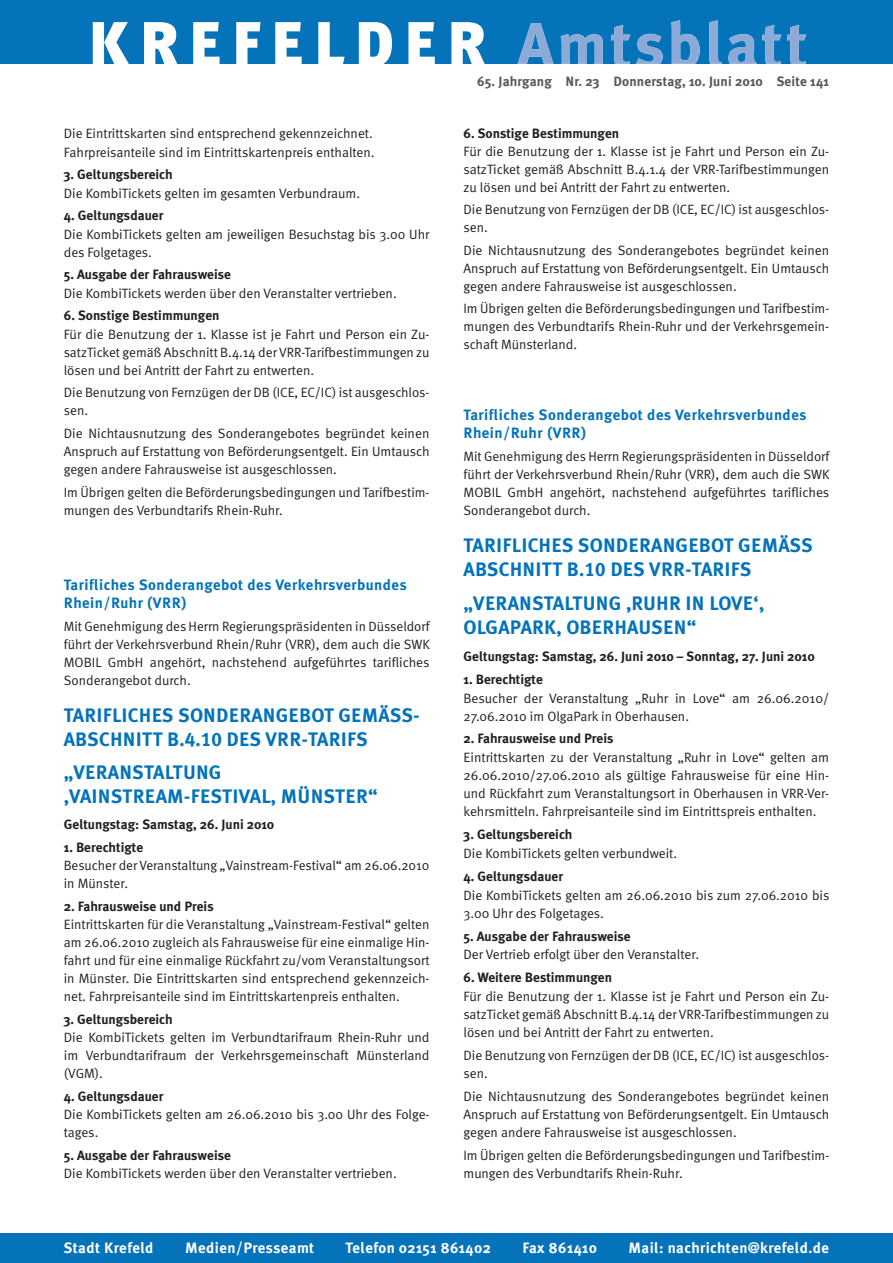
<style>
.page{position:relative;width:893px;height:1263px;background:#fff}
.page>*{position:absolute;margin:0;border:0;box-sizing:border-box;transform-origin:0 0}
.t1{font:700 19.5px/24px "Meta Plus";letter-spacing:.01em;color:#0473b9}
.t2{font:700 15px/18px "Meta Plus";letter-spacing:.03em;color:#0473b9}
.t3{font:700 15px "Meta Plus";letter-spacing:.025em;color:#fff}
.t4{font:700 15px "Meta Plus";letter-spacing:.1em;color:#fff}
.t5{font:13.5px/18px "Meta Normal";color:#231f20;text-align:justify}
.t6{font:700 13.5px "Meta Plus";color:#231f20}
.t7{font:700 13.5px "Meta Plus";letter-spacing:.01em;color:#57585a}
.s1{font-family:"Meta Plus Bold Caps";font-weight:400}
</style>
<div class="page">
<div style="left:0;top:0;width:893px;height:64px;background:#0473b9"></div>
<svg style="left:93px;top:22px;width:392px;height:42px"></svg>
<svg style="left:517px;top:20px;width:289px;height:44px"></svg>
<div style="left:0;top:1233px;width:893px;height:30px;background:#0473b9"></div>
<p class="t5" style="left:64px;top:125px;width:312px">Die Eintrittskarten sind entsprechend gekennzeichnet.<br>Fahrpreisanteile sind im Eintrittskartenpreis enthalten.</p>
<p class="t6" style="left:64px;top:169px;width:110px">3. Geltungsbereich</p>
<p class="t5" style="left:64px;top:185px;width:298px">Die KombiTickets gelten im gesamten Verbundraum.</p>
<p class="t6" style="left:64px;top:210px;width:101px">4. Geltungsdauer</p>
<p class="t5" style="left:64px;top:226px;width:367px">Die KombiTickets gelten am jeweiligen Besuchstag bis 3.00 Uhr des Folgetages.</p>
<p class="t6" style="left:64px;top:269px;width:169px">5. Ausgabe der Fahrausweise</p>
<p class="t5" style="left:64px;top:285px;width:334px">Die KombiTickets werden über den Veranstalter vertrieben.</p>
<p class="t6" style="left:64px;top:310px;width:157px">6. Sonstige Bestimmungen</p>
<p class="t5" style="left:64px;top:326px;width:367px">Für die Benutzung der 1. Klasse ist je Fahrt und Person ein Zu&shy;satzTicket gemäß Abschnitt B.4.14 der VRR-Tarifbestimmungen zu lösen und bei Antritt der Fahrt zu entwerten.</p>
<p class="t5" style="left:64px;top:385px;width:367px">Die Benutzung von Fernzügen der DB (ICE, EC/IC) ist ausgeschlos&shy;sen.</p>
<p class="t5" style="left:64px;top:425px;width:367px">Die Nichtausnutzung des Sonderangebotes begründet keinen Anspruch auf Erstattung von Beförderungsentgelt. Ein Umtausch gegen andere Fahrausweise ist ausgeschlossen.</p>
<p class="t5" style="left:64px;top:484px;width:367px">Im Übrigen gelten die Beförderungsbedingungen und Tarifbestim&shy;mungen des Verbundtarifs Rhein-Ruhr.</p>
<p class="t2" style="left:64px;top:577px;width:344px">Tarifliches Sonderangebot des Verkehrsverbundes<br>Rhein/Ruhr (VRR)</p>
<p class="t5" style="left:64px;top:618px;width:367px">Mit Genehmigung des Herrn Regierungspräsidenten in Düsseldorf führt der Verkehrsverbund Rhein/Ruhr (VRR), dem auch die SWK MOBIL GmbH angehört, nachstehend aufgeführtes tarifliches Sonderangebot durch.</p>
<h1 class="t1" style="left:64px;top:704px;width:358px">TARIFLICHES SONDERANGEBOT GEMÄSS-<br>ABSCHNITT B.<span class="s1">4.10</span> DES VRR-TARIFS</h1>
<h1 class="t1" style="left:64px;top:761px;width:315px">„VERANSTALTUNG ‚VAINSTREAM-FESTIVAL, MÜNSTER“</h1>
<p class="t6" style="left:64px;top:819px;width:212px">Geltungstag: Samstag, 26. Juni 2010</p>
<p class="t6" style="left:64px;top:842px;width:81px">1. Berechtigte</p>
<p class="t5" style="left:64px;top:858px;width:367px">Besucher der Veranstaltung „Vainstream-Festival“ am 26.06.2010 in Münster.</p>
<p class="t6" style="left:64px;top:901px;width:151px">2. Fahrausweise und Preis</p>
<p class="t5" style="left:64px;top:916px;width:367px">Eintrittskarten für die Veranstaltung „Vainstream-Festival“ gelten am 26.06.2010 zugleich als Fahrausweise für eine einmalige Hin&shy;fahrt und für eine einmalige Rückfahrt zu/vom Veranstaltungsort in Münster. Die Eintrittskarten sind entsprechend gekennzeich&shy;net. Fahrpreisanteile sind im Eintrittskartenpreis enthalten.</p>
<p class="t6" style="left:64px;top:1013px;width:110px">3. Geltungsbereich</p>
<p class="t5" style="left:64px;top:1029px;width:367px">Die KombiTickets gelten im Verbundtarifraum Rhein-Ruhr und im Verbundtarifraum der Verkehrsgemeinschaft Münsterland (VGM).</p>
<p class="t6" style="left:64px;top:1090px;width:101px">4. Geltungsdauer</p>
<p class="t5" style="left:64px;top:1106px;width:367px">Die KombiTickets gelten am 26.06.2010 bis 3.00 Uhr des Folge&shy;tages.</p>
<p class="t6" style="left:64px;top:1149px;width:169px">5. Ausgabe der Fahrausweise</p>
<p class="t5" style="left:64px;top:1165px;width:334px">Die KombiTickets werden über den Veranstalter vertrieben.</p>
<p class="t7" style="left:477px;top:76px;width:354px">65. Jahrgang Nr. 23 Donnerstag, 10. Juni 2010 Seite 141</p>
<p class="t6" style="left:463px;top:128px;width:157px">6. Sonstige Bestimmungen</p>
<p class="t5" style="left:463px;top:143px;width:367px">Für die Benutzung der 1. Klasse ist je Fahrt und Person ein Zu&shy;satzTicket gemäß Abschnitt B.4.1.4 der VRR-Tarifbestimmungen zu lösen und bei Antritt der Fahrt zu entwerten.</p>
<p class="t5" style="left:463px;top:202px;width:367px">Die Benutzung von Fernzügen der DB (ICE, EC/IC) ist ausgeschlos&shy;sen.</p>
<p class="t5" style="left:463px;top:242px;width:367px">Die Nichtausnutzung des Sonderangebotes begründet keinen Anspruch auf Erstattung von Beförderungsentgelt. Ein Umtausch gegen andere Fahrausweise ist ausgeschlossen.</p>
<p class="t5" style="left:463px;top:300px;width:367px">Im Übrigen gelten die Beförderungsbedingungen und Tarifbestim&shy;mungen des Verbundtarifs Rhein-Ruhr und der Verkehrsgemein&shy;schaft Münsterland.</p>
<p class="t2" style="left:463px;top:406px;width:344px">Tarifliches Sonderangebot des Verkehrsverbundes<br>Rhein/Ruhr (VRR)</p>
<p class="t5" style="left:463px;top:448px;width:367px">Mit Genehmigung des Herrn Regierungspräsidenten in Düsseldorf führt der Verkehrsverbund Rhein/Ruhr (VRR), dem auch die SWK MOBIL GmbH angehört, nachstehend aufgeführtes tarifliches Sonderangebot durch.</p>
<h1 class="t1" style="left:463px;top:535px;width:351px">TARIFLICHES SONDERANGEBOT GEMÄSS<br>ABSCHNITT B.<span class="s1">10</span> DES VRR-TARIFS</h1>
<h1 class="t1" style="left:463px;top:592px;width:302px">„VERANSTALTUNG ‚RUHR IN LOVE‘,<br>OLGAPARK, OBERHAUSEN“</h1>
<p class="t6" style="left:463px;top:650px;width:353px">Geltungstag: Samstag, 26. Juni 2010 – Sonntag, 27. Juni 2010</p>
<p class="t6" style="left:463px;top:673px;width:81px">1. Berechtigte</p>
<p class="t5" style="left:463px;top:690px;width:367px">Besucher der Veranstaltung „Ruhr in Love“ am 26.06.2010/<br>27.06.2010 im OlgaPark in Oberhausen.</p>
<p class="t6" style="left:463px;top:733px;width:151px">2. Fahrausweise und Preis</p>
<p class="t5" style="left:463px;top:749px;width:367px">Eintrittskarten zu der Veranstaltung „Ruhr in Love“ gelten am 26.06.2010/27.06.2010 als gültige Fahrausweise für eine Hin&shy;und Rückfahrt zum Veranstaltungsort in Oberhausen in VRR-Ver&shy;kehrsmitteln. Fahrpreisanteile sind im Eintrittspreis enthalten.</p>
<p class="t6" style="left:463px;top:829px;width:110px">3. Geltungsbereich</p>
<p class="t5" style="left:463px;top:845px;width:215px">Die KombiTickets gelten verbundweit.</p>
<p class="t6" style="left:463px;top:871px;width:101px">4. Geltungsdauer</p>
<p class="t5" style="left:463px;top:887px;width:367px">Die KombiTickets gelten am 26.06.2010 bis zum 27.06.2010 bis<br>3.00 Uhr des Folgetages.</p>
<p class="t6" style="left:463px;top:930px;width:169px">5. Ausgabe der Fahrausweise</p>
<p class="t5" style="left:463px;top:947px;width:237px">Der Vertrieb erfolgt über den Veranstalter.</p>
<p class="t6" style="left:463px;top:972px;width:150px">6. Weitere Bestimmungen</p>
<p class="t5" style="left:463px;top:988px;width:367px">Für die Benutzung der 1. Klasse ist je Fahrt und Person ein Zu&shy;satzTicket gemäß Abschnitt B.4.14 der VRR-Tarifbestimmungen zu lösen und bei Antritt der Fahrt zu entwerten.</p>
<p class="t5" style="left:463px;top:1047px;width:367px">Die Benutzung von Fernzügen der DB (ICE, EC/IC) ist ausgeschlos&shy;sen.</p>
<p class="t5" style="left:463px;top:1088px;width:367px">Die Nichtausnutzung des Sonderangebotes begründet keinen Anspruch auf Erstattung von Beförderungsentgelt. Ein Umtausch gegen andere Fahrausweise ist ausgeschlossen.</p>
<p class="t5" style="left:463px;top:1147px;width:367px">Im Übrigen gelten die Beförderungsbedingungen und Tarifbestim&shy;mungen des Verbundtarifs Rhein-Ruhr.</p>
<p class="t3" style="left:64px;top:1242px;width:91px">Stadt Krefeld</p>
<p class="t3" style="left:185px;top:1242px;width:131px">Medien/Presseamt</p>
<p class="t3" style="left:346px;top:1242px;width:147px">Telefon 02151 861402</p>
<p class="t3" style="left:522px;top:1242px;width:76px">Fax 861410</p>
<p class="t3" style="left:628px;top:1242px;width:202px">Mail: nachrichten@krefeld.de</p>
<p class="t4" style="left:386px;top:1242px;width:122px">www.krefeld.de</p>
</div>
